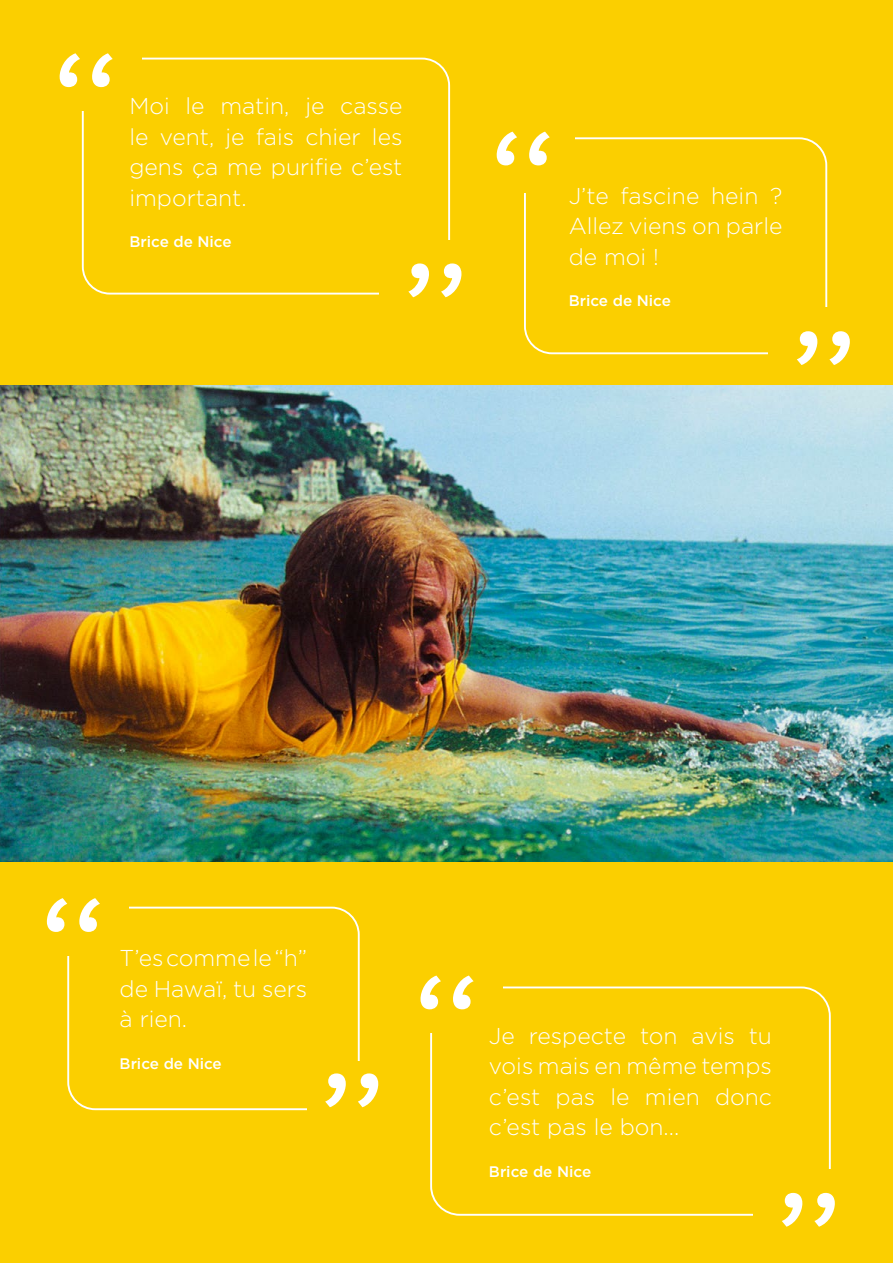
<style>
.page{position:relative;width:893px;height:1263px;background:#fbcf00}
.page>*{position:absolute;margin:0;border:0;box-sizing:border-box;transform-origin:0 0}
.t1{font:190.95px "Novecentosanswide";color:#fff}
.t2{font:300 22.95px/30.6px "Gotham";color:#fff;text-align:justify}
.t3{font:500 15.3px "Gotham";color:#fff}
</style>
<div class="page">
<div style="left:82px;top:58px;width:368px;height:237px;border:2px solid #fff;border-radius:27px"></div>
<div style="left:380px;top:240px;width:97px;height:94px;background:#fbcf00"></div>
<div style="left:44px;top:17px;width:97px;height:94px;background:#fbcf00"></div>
<div style="left:524px;top:137px;width:303px;height:217px;border:2px solid #fff;border-radius:27px"></div>
<div style="left:477px;top:99px;width:98px;height:94px;background:#fbcf00"></div>
<div style="left:768px;top:307px;width:97px;height:94px;background:#fbcf00"></div>
<div style="left:67px;top:907px;width:293px;height:203px;border:2px solid #fff;border-radius:27px"></div>
<div style="left:307px;top:1061px;width:98px;height:94px;background:#fbcf00"></div>
<div style="left:31px;top:862px;width:98px;height:94px;background:#fbcf00"></div>
<div style="left:430px;top:986px;width:401px;height:230px;border:2px solid #fff;border-radius:29px"></div>
<div style="left:405px;top:939px;width:97px;height:94px;background:#fbcf00"></div>
<div style="left:753px;top:1169px;width:97px;height:94px;background:#fbcf00"></div>
<img style="left:0;top:386px;width:893px;height:476px">
<h1 class="t1" style="left:50px;top:13px;width:74px">“</h1>
<p class="t2" style="left:129px;top:90px;width:274px">Moi le matin, je casse le vent, je fais chier les gens ça me purifie c’est important.</p>
<p class="t3" style="left:129px;top:232px;width:104px">Brice de Nice</p>
<h1 class="t1" style="left:471px;top:338px;width:74px;rotate:-180deg">“</h1>
<h1 class="t1" style="left:487px;top:91px;width:74px">“</h1>
<p class="t2" style="left:569px;top:180px;width:215px">J’te fascine hein ?<br>Allez viens on parle de moi !</p>
<p class="t3" style="left:569px;top:291px;width:104px">Brice de Nice</p>
<h1 class="t1" style="left:859px;top:405px;width:74px;rotate:-180deg">“</h1>
<h1 class="t1" style="left:37px;top:858px;width:74px">“</h1>
<p class="t2" style="left:120px;top:942px;width:189px">T’es comme le “h” de Hawaï, tu sers à rien.</p>
<p class="t3" style="left:120px;top:1053px;width:104px">Brice de Nice</p>
<h1 class="t1" style="left:388px;top:1148px;width:74px;rotate:-180deg">“</h1>
<h1 class="t1" style="left:411px;top:935px;width:74px">“</h1>
<p class="t2" style="left:489px;top:1020px;width:285px">Je respecte ton avis tu vois mais en même temps c’est pas le mien donc c’est pas le bon...</p>
<p class="t3" style="left:489px;top:1161px;width:104px">Brice de Nice</p>
<h1 class="t1" style="left:844px;top:1267px;width:74px;rotate:-180deg">“</h1>
</div>
